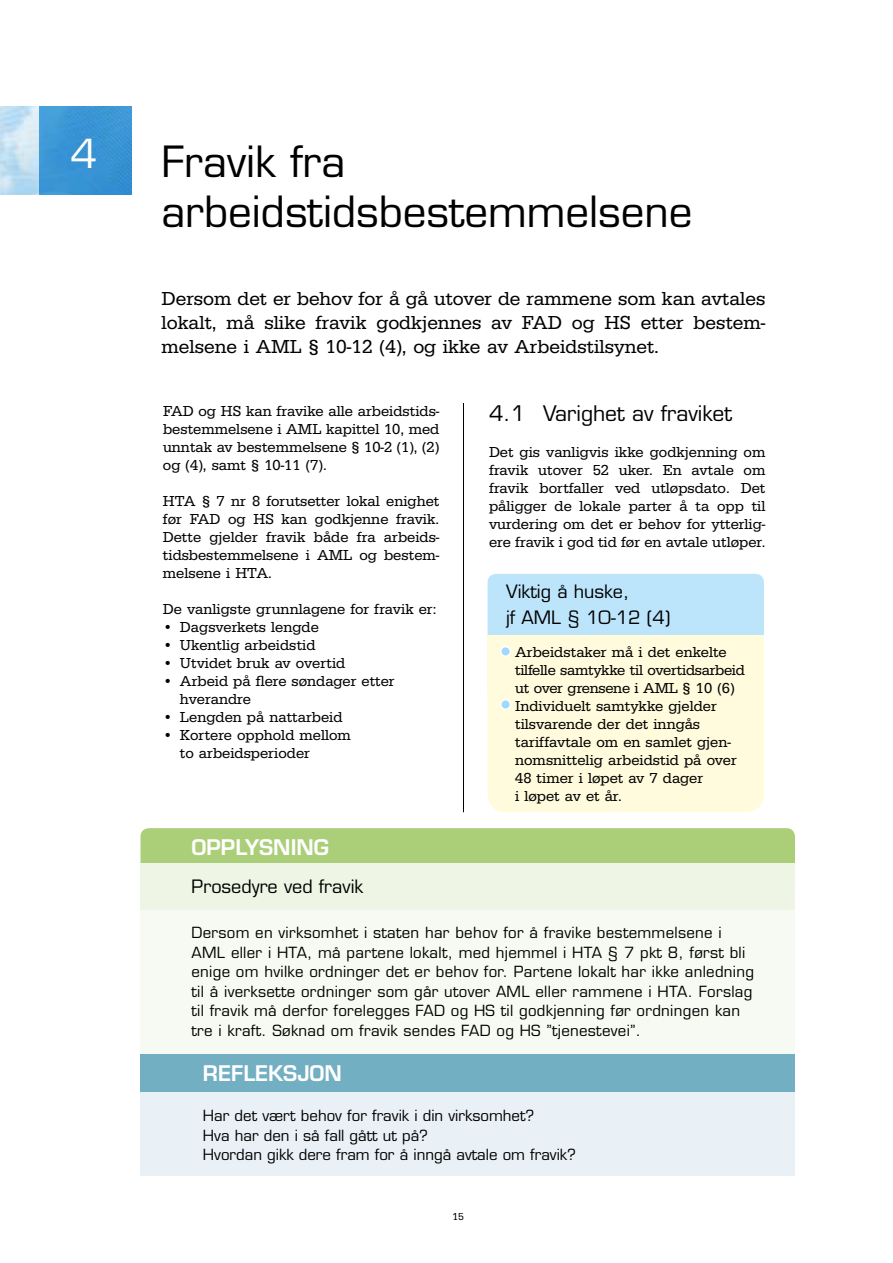
<style>
.page{position:relative;width:893px;height:1263px;background:#fff}
.page>*{position:absolute;margin:0;border:0;box-sizing:border-box;transform-origin:0 0}
.t1{font:42px/50.4px "Eurostile";color:#000}
.t2{font:39px "Eurostile";color:#fff}
.t3{font:21px "Eurostile";color:#000}
.t4{font:600 21px "Eurostile";color:#fff}
.t5{font:19.5px/24px "URW Egyptienne T";color:#000;text-align:justify}
.t6{font:18px/25.2px "Eurostile";color:#000}
.t7{font:15px/18px "URW Egyptienne T";color:#000;text-align:justify}
.t8{font:15px/19.5px "Eurostile";letter-spacing:.02em;color:#000}
.t9{font:15px/19.5px "Eurostile";color:#000}
.t10{font:10.5px "URW Egyptienne T";color:#000}
</style>
<div class="page">
<hr style="left:463px;top:403px;width:1px;height:409px;background:#000">
<div style="left:39px;top:106px;width:92px;height:89px;background:#3a94d4"></div>
<div style="left:140px;top:828px;width:655px;height:67px;background:#abce79;border-radius:9px"></div>
<div style="left:140px;top:865px;width:655px;height:189px;background:#f7faf2"></div>
<div style="left:140px;top:864px;width:655px;height:46px;background:#eef5e4"></div>
<div style="left:488px;top:657px;width:276px;height:155px;background:#fffbdc;border-radius:18px"></div>
<div style="left:488px;top:574px;width:276px;height:89px;background:#bce4fa;border-radius:9px"></div>
<div style="left:488px;top:635px;width:276px;height:58px;background:#fffbdc"></div>
<div style="left:501px;top:647px;width:9px;height:9px;background:#a1daf8;border-radius:50%"></div>
<div style="left:500px;top:646px;width:11px;height:11px;border:2px solid #fff;border-radius:50%"></div>
<div style="left:501px;top:700px;width:9px;height:9px;background:#a1daf8;border-radius:50%"></div>
<div style="left:500px;top:699px;width:11px;height:11px;border:2px solid #fff;border-radius:50%"></div>
<div style="left:140px;top:1054px;width:655px;height:76px;background:#72afc2"></div>
<div style="left:140px;top:1092px;width:655px;height:84px;background:#e9f1f6"></div>
<h2 class="t2" style="left:71px;top:130px;width:28px">4</h2>
<h1 class="t1" style="left:162px;top:136px;width:532px">Fravik fra arbeidstidsbestemmelsene</h1>
<h3 class="t5" style="left:161px;top:286px;width:605px">Dersom det er behov for å gå utover de rammene som kan avtales lokalt, må slike fravik godkjennes av FAD og HS etter bestem&shy;melsene i AML § 10-12 (4), og ikke av Arbeidstilsynet.</h3>
<p class="t7" style="left:163px;top:402px;width:278px">FAD og HS kan fravike alle arbeidstids&shy;bestemmelsene i AML kapittel 10, med unntak av bestemmelsene § 10-2 (1), (2) og (4), samt § 10-11 (7).</p>
<p class="t7" style="left:163px;top:492px;width:278px">HTA § 7 nr 8 forutsetter lokal enighet før FAD og HS kan godkjenne fravik.<br>Dette gjelder fravik både fra arbeids&shy;tidsbestemmelsene i AML og bestem&shy;melsene i HTA.</p>
<p class="t7" style="left:163px;top:600px;width:275px">De vanligste grunnlagene for fravik er:</p>
<p class="t7" style="left:163px;top:618px;width:157px">• Dagsverkets lengde</p>
<p class="t7" style="left:163px;top:636px;width:154px">• Ukentlig arbeidstid</p>
<p class="t7" style="left:163px;top:654px;width:184px">• Utvidet bruk av overtid</p>
<p class="t7" style="left:180px;top:672px;width:216px;text-indent:-17px">• Arbeid på flere søndager etter hverandre</p>
<p class="t7" style="left:163px;top:708px;width:181px">• Lengden på nattarbeid</p>
<p class="t7" style="left:180px;top:726px;width:172px;text-indent:-17px">• Kortere opphold mellom to arbeidsperioder</p>
<h3 class="t4" style="left:192px;top:834px;width:139px">OPPLYSNING</h3>
<p class="t6" style="left:192px;top:874px;width:173px">Prosedyre ved fravik</p>
<h3 class="t3" style="left:489px;top:401px;width:245px">4.1 Varighet av fraviket</h3>
<p class="t7" style="left:489px;top:443px;width:278px">Det gis vanligvis ikke godkjenning om fravik utover 52 uker. En avtale om fravik bortfaller ved utløpsdato. Det påligger de lokale parter å ta opp til vurdering om det er behov for ytterlig&shy;ere fravik i god tid før en avtale utløper.</p>
<p class="t6" style="left:506px;top:579px;width:166px">Viktig å huske,<br>jf AML § 10-12 (4)</p>
<p class="t7" style="left:515px;top:642px;width:231px;text-align:left">Arbeidstaker må i det enkelte tilfelle samtykke til overtidsarbeid ut over grensene i AML § 10 (6)<br>Individuelt samtykke gjelder tilsvarende der det inngås tariffavtale om en samlet gjen&shy;nomsnittelig arbeidstid på over<br>48 timer i løpet av 7 dager<br>i løpet av et år.</p>
<p class="t8" style="left:192px;top:923px;width:564px">Dersom en virksomhet i staten har behov for å fravike bestemmelsene i AML eller i HTA, må partene lokalt, med hjemmel i HTA § 7 pkt 8, først bli enige om hvilke ordninger det er behov for. Partene lokalt har ikke anledning til å iverksette ordninger som går utover AML eller rammene i HTA. Forslag til fravik må derfor forelegges FAD og HS til godkjenning før ordningen kan tre i kraft. Søknad om fravik sendes FAD og HS ”tjenestevei”.</p>
<h3 class="t4" style="left:203px;top:1060px;width:123px">REFLEKSJON</h3>
<p class="t9" style="left:203px;top:1106px;width:375px">Har det vært behov for fravik i din virksomhet?<br>Hva har den i så fall gått ut på?<br>Hvordan gikk dere fram for å inngå avtale om fravik?</p>
<p class="t10" style="left:452px;top:1210px;width:13px">15</p>
</div>
